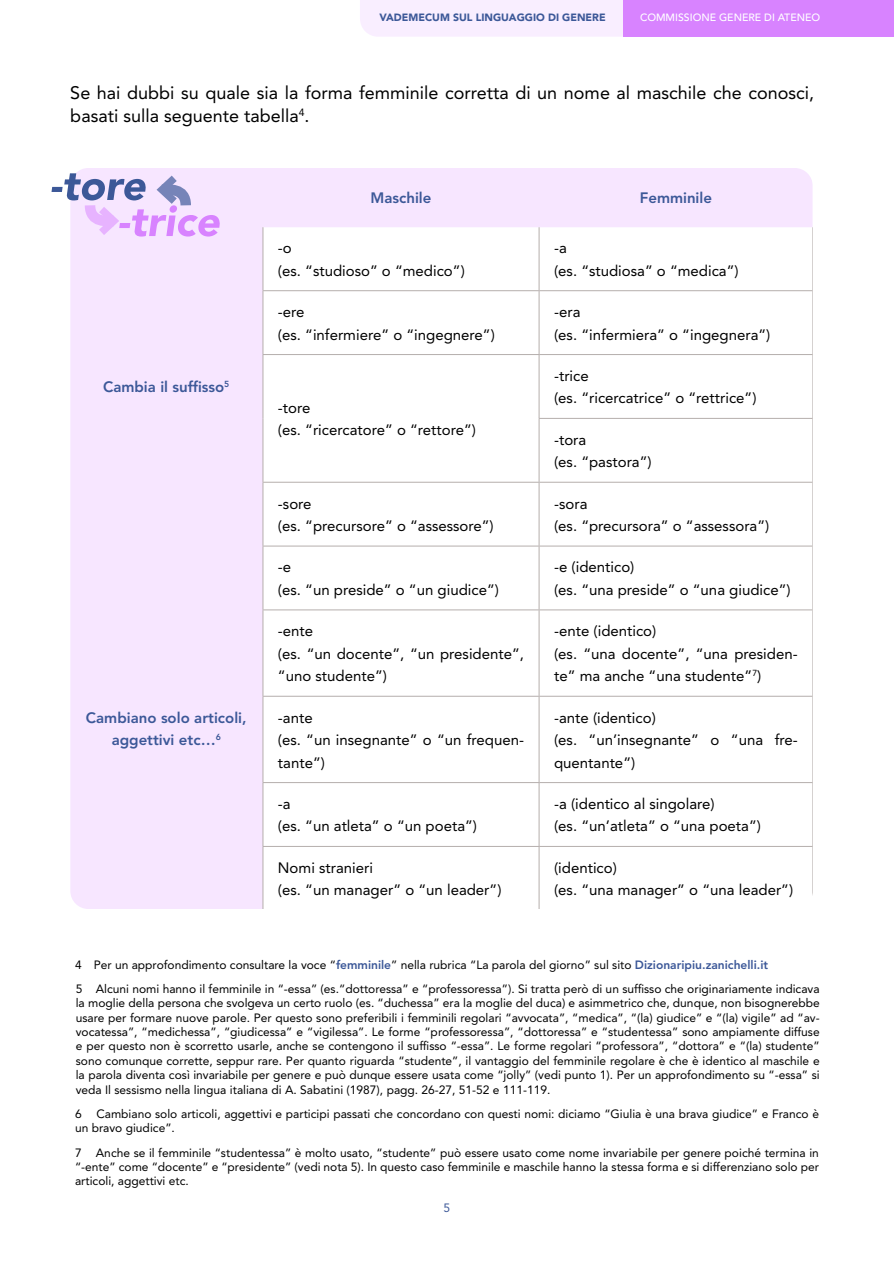
<style>
.page{position:relative;width:894px;height:1263px;background:#fff}
.page>*{position:absolute;margin:0;border:0;box-sizing:border-box;transform-origin:0 0}
.t1{font:18px/22.5px "Avenir LT Std";color:#000}
.t2{font:15px/22.5px "Avenir LT Std";color:#000}
.t3{font:800 15px/22.5px "Avenir LT Std";color:#3c5898;text-align:center}
.t4{font:12px/14.4px "Avenir LT Std";color:#000;text-align:justify}
.t5{font:12px "Avenir LT Std";color:#3c5898}
.t6{font:900 10.5px "Avenir LT Std";color:#3c5898}
.t7{font:500 10.5px "Avenir LT Std";color:#fff}
.s1{font-weight:800;color:#3c5898}
</style>
<div class="page">
<div style="left:360px;top:0;width:262px;height:37px;background:#f9eeff"></div>
<div style="left:622px;top:0;width:272px;height:37px;background:#d883ff"></div>
<svg style="left:70px;top:168px;width:742px;height:741px"></svg>
<hr style="left:538px;top:227px;width:1px;height:63px;background:#b5aeac">
<hr style="left:262px;top:290px;width:277px;height:1px;background:#b5aeac">
<hr style="left:539px;top:290px;width:273px;height:1px;background:#b5aeac">
<hr style="left:538px;top:291px;width:1px;height:63px;background:#b5aeac">
<hr style="left:262px;top:354px;width:277px;height:1px;background:#b5aeac">
<hr style="left:539px;top:354px;width:273px;height:1px;background:#b5aeac">
<hr style="left:538px;top:355px;width:1px;height:63px;background:#b5aeac">
<hr style="left:538px;top:418px;width:274px;height:1px;background:#b5aeac">
<hr style="left:538px;top:419px;width:1px;height:63px;background:#b5aeac">
<hr style="left:262px;top:482px;width:277px;height:1px;background:#b5aeac">
<hr style="left:539px;top:482px;width:273px;height:1px;background:#b5aeac">
<hr style="left:538px;top:483px;width:1px;height:63px;background:#b5aeac">
<hr style="left:262px;top:546px;width:277px;height:1px;background:#b5aeac">
<hr style="left:539px;top:546px;width:273px;height:1px;background:#b5aeac">
<hr style="left:538px;top:546px;width:1px;height:64px;background:#b5aeac">
<hr style="left:262px;top:610px;width:277px;height:1px;background:#b5aeac">
<hr style="left:539px;top:610px;width:273px;height:1px;background:#b5aeac">
<hr style="left:538px;top:610px;width:1px;height:86px;background:#b5aeac">
<hr style="left:262px;top:696px;width:277px;height:1px;background:#b5aeac">
<hr style="left:539px;top:696px;width:273px;height:1px;background:#b5aeac">
<hr style="left:538px;top:697px;width:1px;height:85px;background:#b5aeac">
<hr style="left:262px;top:782px;width:277px;height:1px;background:#b5aeac">
<hr style="left:539px;top:782px;width:273px;height:1px;background:#b5aeac">
<hr style="left:538px;top:783px;width:1px;height:63px;background:#b5aeac">
<hr style="left:262px;top:846px;width:277px;height:1px;background:#b5aeac">
<hr style="left:539px;top:846px;width:273px;height:1px;background:#b5aeac">
<hr style="left:538px;top:847px;width:1px;height:62px;background:#b5aeac">
<hr style="left:262px;top:227px;width:1px;height:63px;background:#b5aeac">
<hr style="left:812px;top:227px;width:1px;height:63px;background:#b5aeac">
<hr style="left:262px;top:291px;width:1px;height:63px;background:#b5aeac">
<hr style="left:812px;top:291px;width:1px;height:63px;background:#b5aeac">
<hr style="left:262px;top:355px;width:1px;height:63px;background:#b5aeac">
<hr style="left:812px;top:355px;width:1px;height:63px;background:#b5aeac">
<hr style="left:262px;top:418px;width:1px;height:64px;background:#b5aeac">
<hr style="left:812px;top:419px;width:1px;height:63px;background:#b5aeac">
<hr style="left:262px;top:483px;width:1px;height:63px;background:#b5aeac">
<hr style="left:812px;top:483px;width:1px;height:63px;background:#b5aeac">
<hr style="left:262px;top:546px;width:1px;height:64px;background:#b5aeac">
<hr style="left:812px;top:546px;width:1px;height:64px;background:#b5aeac">
<hr style="left:262px;top:610px;width:1px;height:86px;background:#b5aeac">
<hr style="left:812px;top:610px;width:1px;height:86px;background:#b5aeac">
<hr style="left:262px;top:697px;width:1px;height:85px;background:#b5aeac">
<hr style="left:812px;top:697px;width:1px;height:85px;background:#b5aeac">
<hr style="left:262px;top:783px;width:1px;height:63px;background:#b5aeac">
<hr style="left:812px;top:783px;width:1px;height:63px;background:#b5aeac">
<hr style="left:262px;top:847px;width:1px;height:62px;background:#b5aeac">
<hr style="left:812px;top:847px;width:1px;height:62px;background:#b5aeac">
<svg style="left:52px;top:173px;width:168px;height:64px;background:#dac8f1"></svg>
<p class="t6" style="left:379px;top:11px;width:228px">VADEMECUM SUL LINGUAGGIO DI GENERE</p>
<p class="t7" style="left:640px;top:12px;width:182px">COMMISSIONE GENERE DI ATENEO</p>
<h1 class="t1" style="left:70px;top:82px;width:745px">Se hai dubbi su quale sia la forma femminile corretta di un nome al maschile che conosci, basati sulla seguente tabella<sup>4</sup>.</h1>
<p class="t3" style="left:370px;top:187px;width:62px">Maschile</p>
<p class="t3" style="left:640px;top:187px;width:74px">Femminile</p>
<p class="t3" style="left:103px;top:376px;width:128px">Cambia il suffisso<sup>5</sup></p>
<p class="t3" style="left:86px;top:706px;width:162px">Cambiano solo articoli, aggettivi etc…<sup>6</sup></p>
<p class="t2" style="left:278px;top:237px;width:188px">-o<br>(es. “studioso” o “medico”)</p>
<p class="t2" style="left:554px;top:237px;width:186px">-a<br>(es. “studiosa” o “medica”)</p>
<p class="t2" style="left:278px;top:301px;width:218px">-ere<br>(es. “infermiere” o “ingegnere”)</p>
<p class="t2" style="left:554px;top:301px;width:218px">-era<br>(es. “infermiera” o “ingegnera”)</p>
<p class="t2" style="left:278px;top:396px;width:199px">-tore<br>(es. “ricercatore” o “rettore”)</p>
<p class="t2" style="left:554px;top:365px;width:204px">-trice<br>(es. “ricercatrice” o “rettrice”)</p>
<p class="t2" style="left:554px;top:428px;width:99px">-tora<br>(es. “pastora”)</p>
<p class="t2" style="left:278px;top:492px;width:217px">-sore<br>(es. “precursore” o “assessore”)</p>
<p class="t2" style="left:554px;top:492px;width:217px">-sora<br>(es. “precursora” o “assessora”)</p>
<p class="t2" style="left:278px;top:556px;width:222px">-e<br>(es. “un preside” o “un giudice”)</p>
<p class="t2" style="left:554px;top:556px;width:238px">-e (identico)<br>(es. “una preside” o “una giudice”)</p>
<p class="t2" style="left:278px;top:620px;width:247px">-ente<br>(es. “un docente”, “un presidente”, “uno studente”)</p>
<p class="t2" style="left:554px;top:620px;width:245px">-ente (identico)<br>(es. “una docente”, “una presiden&shy;te” ma anche “una studente”<sup>7</sup>)</p>
<p class="t2" style="left:278px;top:706px;width:247px">-ante<br>(es. “un insegnante” o “un frequen&shy;tante”)</p>
<p class="t2" style="left:554px;top:706px;width:245px">-ante (identico)<br>(es. “un’insegnante” o “una fre&shy;quentante”)</p>
<p class="t2" style="left:278px;top:793px;width:201px">-a<br>(es. “un atleta” o “un poeta”)</p>
<p class="t2" style="left:554px;top:793px;width:208px">-a (identico al singolare)<br>(es. “un’atleta” o “una poeta”)</p>
<p class="t2" style="left:278px;top:856px;width:225px">Nomi stranieri<br>(es. “un manager” o “un leader”)</p>
<p class="t2" style="left:554px;top:856px;width:241px">(identico)<br>(es. “una manager” o “una leader”)</p>
<p class="t4" style="left:75px;top:958px;width:694px">4 Per un approfondimento consultare la voce “<span class="s1">femminile</span>” nella rubrica “La parola del giorno” sul sito <span class="s1">Dizionaripiu.zanichelli.it</span></p>
<p class="t4" style="left:76px;top:982px;width:745px">5 Alcuni nomi hanno il femminile in “-essa” (es.“dottoressa” e “professoressa”). Si tratta però di un suffisso che originariamente indicava la moglie della persona che svolgeva un certo ruolo (es. “duchessa” era la moglie del duca) e asimmetrico che, dunque, non bisognerebbe usare per formare nuove parole. Per questo sono preferibili i femminili regolari “avvocata”, “medica”, “(la) giudice” e “(la) vigile” ad “av&shy;vocatessa”, “medichessa”, “giudicessa” e “vigilessa”. Le forme “professoressa”, “dottoressa” e “studentessa” sono ampiamente diffuse e per questo non è scorretto usarle, anche se contengono il suffisso “-essa”. Le forme regolari “professora”, “dottora” e “(la) studente” sono comunque corrette, seppur rare. Per quanto riguarda “studente”, il vantaggio del femminile regolare è che è identico al maschile e la parola diventa così invariabile per genere e può dunque essere usata come “jolly” (vedi punto 1). Per un approfondimento su “-essa” si veda Il sessismo nella lingua italiana di A. Sabatini (1987), pagg. 26-27, 51-52 e 111-119.</p>
<p class="t4" style="left:75px;top:1107px;width:745px">6 Cambiano solo articoli, aggettivi e participi passati che concordano con questi nomi: diciamo “Giulia è una brava giudice” e Franco è un bravo giudice”.</p>
<p class="t4" style="left:75px;top:1145px;width:745px">7 Anche se il femminile “studentessa” è molto usato, “studente” può essere usato come nome invariabile per genere poiché termina in “-ente” come “docente” e “presidente” (vedi nota 5). In questo caso femminile e maschile hanno la stessa forma e si differenziano solo per articoli, aggettivi etc.</p>
<p class="t5" style="left:443px;top:1201px;width:8px">5</p>
</div>
